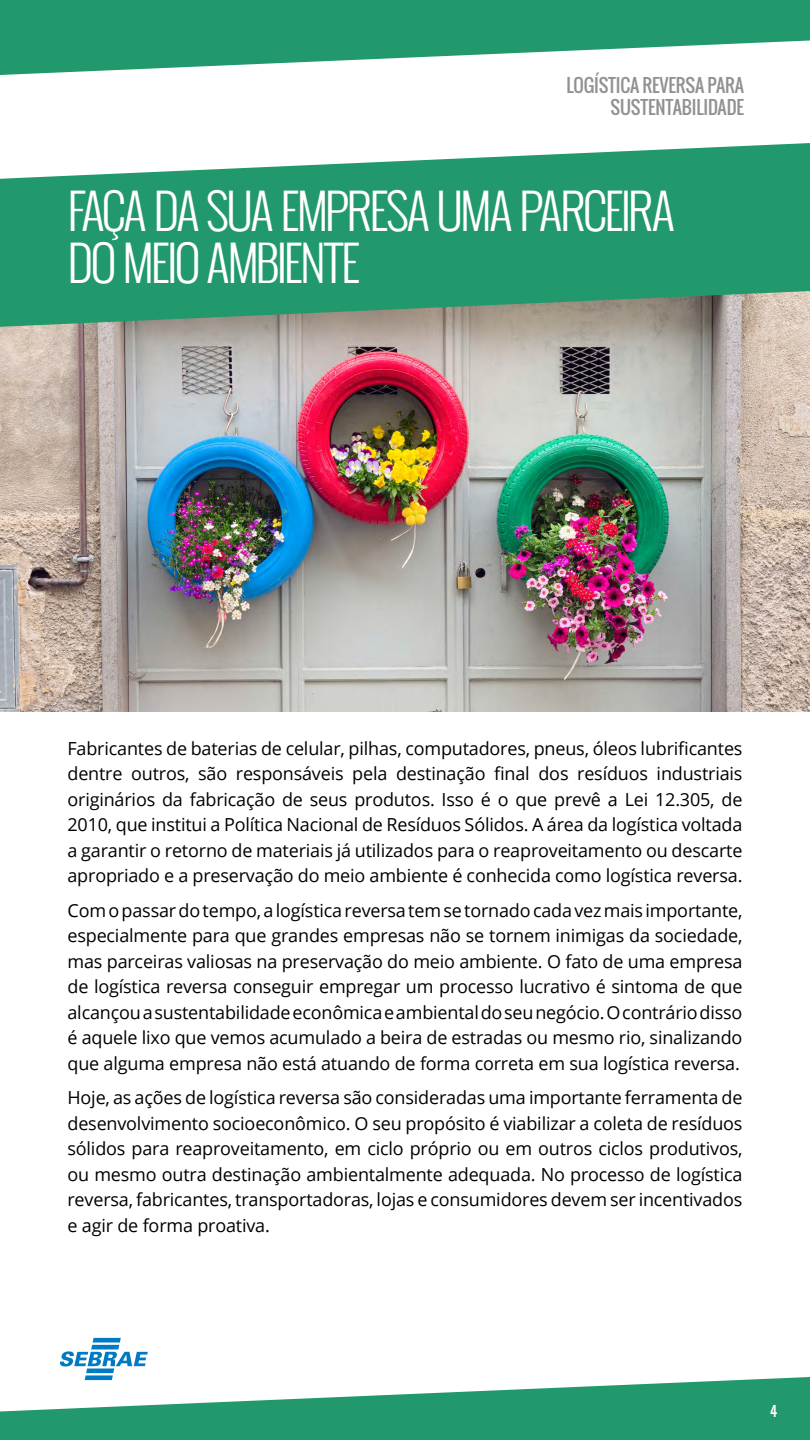
<style>
.page{position:relative;width:810px;height:1440px;background:#fff}
.page>*{position:absolute;margin:0;border:0;box-sizing:border-box;transform-origin:0 0}
.t1{font:300 48.75px/52.5px "Oswald";letter-spacing:-.055em;color:#fff}
.t2{font:18px/25.5px "Open Sans";letter-spacing:-.01em;color:#000;text-align:justify}
.t3{font:18px/22.5px "Oswald";letter-spacing:-.01em;color:#919191;text-align:right}
.t4{font:13.5px "Oswald";color:#fff}
</style>
<div class="page">
<img style="left:0;top:327px;width:810px;height:385px">
<svg style="left:0;top:0;width:810px;height:75px;fill:#22996c"></svg>
<svg style="left:0;top:1377px;width:810px;height:63px;fill:#22996c"></svg>
<svg style="left:60px;top:1338px;width:88px;height:42px"></svg>
<svg style="left:0;top:143px;width:810px;height:184px;background:#44a37d"></svg>
<p class="t3" style="left:567px;top:74px;width:179px">LOGÍSTICA REVERSA PARA<br>SUSTENTABILIDADE</p>
<h1 class="t1" style="left:68px;top:184px;width:609px">FAÇA DA SUA EMPRESA UMA PARCEIRA<br>DO MEIO AMBIENTE</h1>
<p class="t2" style="left:68px;top:735px;width:677px">Fabricantes de baterias de celular, pilhas, computadores, pneus, óleos lubrificantes dentre outros, são responsáveis pela destinação final dos resíduos industriais originários da fabricação de seus produtos. Isso é o que prevê a Lei 12.305, de 2010, que institui a Política Nacional de Resíduos Sólidos. A área da logística voltada a garantir o retorno de materiais já utilizados para o reaproveitamento ou descarte apropriado e a preservação do meio ambiente é conhecida como logística reversa.</p>
<p class="t2" style="left:68px;top:897px;width:677px">Com o passar do tempo, a logística reversa tem se tornado cada vez mais importante, especialmente para que grandes empresas não se tornem inimigas da sociedade, mas parceiras valiosas na preservação do meio ambiente. O fato de uma empresa de logística reversa conseguir empregar um processo lucrativo é sintoma de que alcançou a sustentabilidade econômica e ambiental do seu negócio. O contrário disso é aquele lixo que vemos acumulado a beira de estradas ou mesmo rio, sinalizando que alguma empresa não está atuando de forma correta em sua logística reversa.</p>
<p class="t2" style="left:68px;top:1085px;width:677px">Hoje, as ações de logística reversa são consideradas uma importante ferramenta de desenvolvimento socioeconômico. O seu propósito é viabilizar a coleta de resíduos sólidos para reaproveitamento, em ciclo próprio ou em outros ciclos produtivos, ou mesmo outra destinação ambientalmente adequada. No processo de logística reversa, fabricantes, transportadoras, lojas e consumidores devem ser incentivados e agir de forma proativa.</p>
<p class="t4" style="left:770px;top:1401px;width:9px">4</p>
</div>
